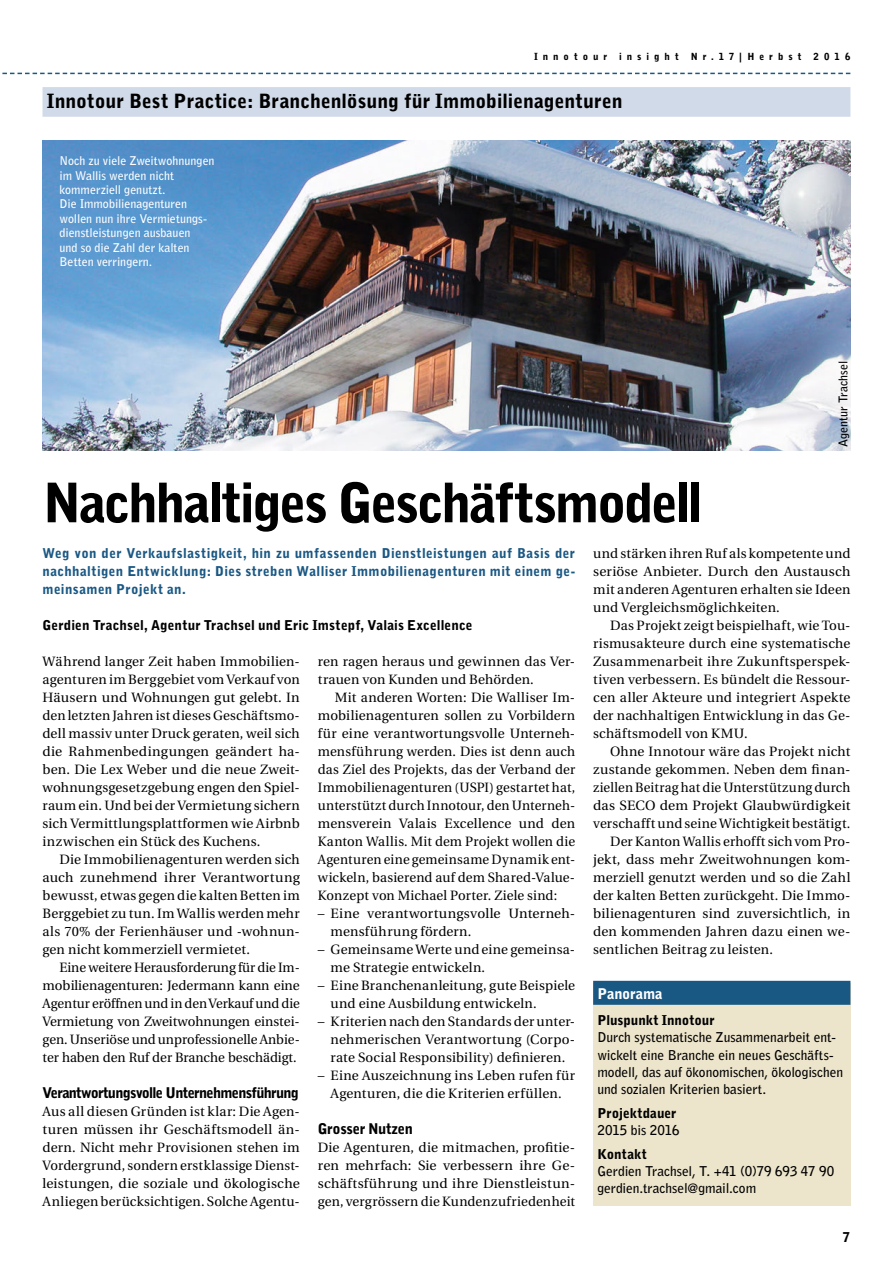
<style>
.page{position:relative;width:893px;height:1263px;background:#fff}
.page>*{position:absolute;margin:0;border:0;box-sizing:border-box;transform-origin:0 0}
.t1{font:900 54px "Bell Gothic Std";letter-spacing:-.05em;color:#000}
.t2{font:900 19.5px "Bell Gothic Std";letter-spacing:.005em;color:#000}
.t3{font:900 14.7px "Bell Gothic Std";letter-spacing:-.05em;color:#000}
.t4{font:900 14.7px "Bell Gothic Std";letter-spacing:-.025em;color:#000}
.t5{font:900 14.7px "Bell Gothic Std";letter-spacing:-.015em;color:#fff}
.t6{font:13.5px/18px "Utopia";letter-spacing:.01em;color:#000;text-align:justify}
.t7{font:700 13.5px/17.2px "Bell Gothic Std";letter-spacing:-.005em;color:#000}
.t8{font:900 13.5px/18px "Bell Gothic Std";letter-spacing:.025em;color:#1a5884;text-align:justify}
.t9{font:900 13.5px "Bell Gothic Std";letter-spacing:.005em;color:#000}
.t10{font:13.5px "Utopia";letter-spacing:.01em;color:#000;scale:.96 1}
.t11{font:700 12px/14.4px "Bell Gothic Std";letter-spacing:-.005em;color:#fff}
.t12{font:700 12px "Bell Gothic Std";color:#000}
.t13{font:900 9.75px "Bell Gothic Std";letter-spacing:.51em;color:#000}
</style>
<div class="page">
<svg style="left:2px;top:73px;width:848px;height:1px"></svg>
<div style="left:43px;top:87px;width:807px;height:30px;background:#d1dae8"></div>
<div style="left:593px;top:983px;width:257px;height:223px;background:#ece4cb"></div>
<div style="left:593px;top:981px;width:257px;height:24px;background:#1a5884"></div>
<img style="left:43px;top:141px;width:807px;height:309px">
<p class="t13" style="left:534px;top:51px;width:318px">Innotour insight Nr.17|Herbst 2016</p>
<h2 class="t2" style="left:47px;top:90px;width:577px">Innotour Best Practice: Branchenlösung für Immobilienagenturen</h2>
<p class="t11" style="left:60px;top:154px;width:157px">Noch zu viele Zweitwohnungen im Wallis werden nicht kommerziell genutzt.<br>Die Immobilienagenturen wollen nun ihre Vermietungs&shy;dienstleistungen ausbauen<br>und so die Zahl der kalten<br>Betten verringern.</p>
<p class="t12" style="left:836px;top:447px;width:88px;rotate:-90deg">Agentur Trachsel</p>
<h1 class="t1" style="left:43px;top:471px;width:662px">Nachhaltiges Geschäftsmodell</h1>
<p class="t8" style="left:43px;top:545px;width:534px">Weg von der Verkaufslastigkeit, hin zu umfassenden Dienstleistungen auf Basis der nachhaltigen Entwicklung: Dies streben Walliser Immobilienagenturen mit einem ge&shy;meinsamen Projekt an.</p>
<p class="t9" style="left:43px;top:617px;width:432px">Gerdien Trachsel, Agentur Trachsel und Eric Imstepf, Valais Excellence</p>
<p class="t6" style="left:43px;top:653px;width:259px">Während langer Zeit haben Immobilien&shy;agenturen im Berggebiet vom Verkauf von Häusern und Wohnungen gut gelebt. In den letzten Jahren ist dieses Geschäftsmo&shy;dell massiv unter Druck geraten, weil sich die Rahmenbedingungen geändert ha&shy;ben. Die Lex Weber und die neue Zweit&shy;wohnungsgesetzgebung engen den Spiel&shy;raum ein. Und bei der Vermietung sichern sich Vermittlungsplattformen wie Airbnb inzwischen ein Stück des Kuchens.</p>
<p class="t6" style="left:43px;top:851px;width:259px;text-indent:17px">Die Immobilienagenturen werden sich auch zunehmend ihrer Verantwortung bewusst, etwas gegen die kalten Betten im Berggebiet zu tun. Im Wallis werden mehr als 70% der Ferienhäuser und -wohnun&shy;gen nicht kommerziell vermietet.</p>
<p class="t6" style="left:43px;top:959px;width:259px;text-indent:17px">Eine weitere Herausforderung für die Im&shy;mobilienagenturen: Jedermann kann eine Agentur eröffnen und in den Verkauf und die Vermietung von Zweitwohnungen einstei&shy;gen. Unseriöse und unprofessionelle Anbie&shy;ter haben den Ruf der Branche beschädigt.</p>
<p class="t3" style="left:43px;top:1084px;width:258px">Verantwortungsvolle Unternehmensführung</p>
<p class="t6" style="left:43px;top:1103px;width:259px">Aus all diesen Gründen ist klar: Die Agen&shy;turen müssen ihr Geschäftsmodell än&shy;dern. Nicht mehr Provisionen stehen im Vordergrund, sondern erstklassige Dienst&shy;leistungen, die soziale und ökologische Anliegen berücksichtigen. Solche Agentu-</p>
<p class="t6" style="left:593px;top:545px;width:259px">und stärken ihren Ruf als kompetente und seriöse Anbieter. Durch den Austausch mit anderen Agenturen erhalten sie Ideen und Vergleichsmöglichkeiten.</p>
<p class="t6" style="left:593px;top:617px;width:259px;text-indent:17px">Das Projekt zeigt beispielhaft, wie Tou&shy;rismusakteure durch eine systematische Zusammenarbeit ihre Zukunftsperspek&shy;tiven verbessern. Es bündelt die Ressour&shy;cen aller Akteure und integriert Aspekte der nachhaltigen Entwicklung in das Ge&shy;schäftsmodell von KMU.</p>
<p class="t6" style="left:610px;top:743px;width:242px">Ohne Innotour wäre das Projekt nicht</p>
<p class="t6" style="left:593px;top:761px;width:257px">zustande gekommen. Neben dem finan-</p>
<p class="t10" style="left:593px;top:780px;width:270px">ziellen Beitrag hat die Unterstützung durch</p>
<p class="t6" style="left:593px;top:797px;width:259px">das SECO dem Projekt Glaubwürdigkeit</p>
<p class="t6" style="left:593px;top:815px;width:259px">verschafft und seine Wichtigkeit bestätigt.</p>
<p class="t6" style="left:610px;top:833px;width:242px">Der Kanton Wallis erhofft sich vom Pro-</p>
<p class="t6" style="left:593px;top:851px;width:259px">jekt, dass mehr Zweitwohnungen kom-</p>
<p class="t6" style="left:593px;top:869px;width:259px">merziell genutzt werden und so die Zahl</p>
<p class="t6" style="left:593px;top:887px;width:259px">der kalten Betten zurückgeht. Die Immo-</p>
<p class="t6" style="left:593px;top:905px;width:259px">bilienagenturen sind zuversichtlich, in</p>
<p class="t6" style="left:593px;top:923px;width:259px">den kommenden Jahren dazu einen we-</p>
<p class="t6" style="left:593px;top:941px;width:181px">sentlichen Beitrag zu leisten.</p>
<p class="t5" style="left:597px;top:985px;width:67px">Panorama</p>
<p class="t9" style="left:597px;top:1012px;width:119px">Pluspunkt Innotour</p>
<p class="t7" style="left:597px;top:1029px;width:247px">Durch systematische Zusammenarbeit ent&shy;wickelt eine Branche ein neues Geschäfts&shy;modell, das auf ökonomischen, ökologischen und sozialen Kriterien basiert.</p>
<p class="t9" style="left:597px;top:1105px;width:81px">Projektdauer</p>
<p class="t7" style="left:597px;top:1121px;width:84px">2015 bis 2016</p>
<p class="t9" style="left:597px;top:1146px;width:51px">Kontakt</p>
<p class="t7" style="left:597px;top:1162px;width:239px">Gerdien Trachsel, T. +41 (0)79 693 47 90 gerdien.trachsel@gmail.com</p>
<p class="t6" style="left:318px;top:653px;width:259px">ren ragen heraus und gewinnen das Ver&shy;trauen von Kunden und Behörden.</p>
<p class="t6" style="left:318px;top:689px;width:259px;text-indent:17px">Mit anderen Worten: Die Walliser Im&shy;mobilienagenturen sollen zu Vorbildern für eine verantwortungsvolle Unterneh&shy;mensführung werden. Dies ist denn auch das Ziel des Projekts, das der Verband der Immobilienagenturen (USPI) gestartet hat, unterstützt durch Innotour, den Unterneh&shy;mensverein Valais Excellence und den Kanton Wallis. Mit dem Projekt wollen die Agenturen eine gemeinsame Dynamik ent&shy;wickeln, basierend auf dem Shared-Value-Konzept von Michael Porter. Ziele sind:</p>
<p class="t6" style="left:331px;top:905px;width:246px;text-indent:-13px">– Eine verantwortungsvolle Unterneh&shy;mensführung fördern.</p>
<p class="t6" style="left:331px;top:941px;width:246px;text-indent:-13px">– Gemeinsame Werte und eine gemeinsa&shy;me Strategie entwickeln.</p>
<p class="t6" style="left:331px;top:977px;width:246px;text-indent:-13px">– Eine Branchenanleitung, gute Beispiele und eine Ausbildung entwickeln.</p>
<p class="t6" style="left:331px;top:1013px;width:246px;text-indent:-13px">– Kriterien nach den Standards der unter&shy;nehmerischen Verantwortung (Corpo&shy;rate Social Responsibility) definieren.</p>
<p class="t6" style="left:318px;top:1067px;width:259px;text-align:center">– Eine Auszeichnung ins Leben rufen für<br>Agenturen, die die Kriterien erfüllen.</p>
<p class="t4" style="left:318px;top:1120px;width:97px">Grosser Nutzen</p>
<p class="t6" style="left:318px;top:1139px;width:259px">Die Agenturen, die mitmachen, profitie&shy;ren mehrfach: Sie verbessern ihre Ge&shy;schäftsführung und ihre Dienstleistun&shy;gen, vergrössern die Kundenzufriedenheit</p>
<p class="t9" style="left:842px;top:1229px;width:9px">7</p>
</div>
